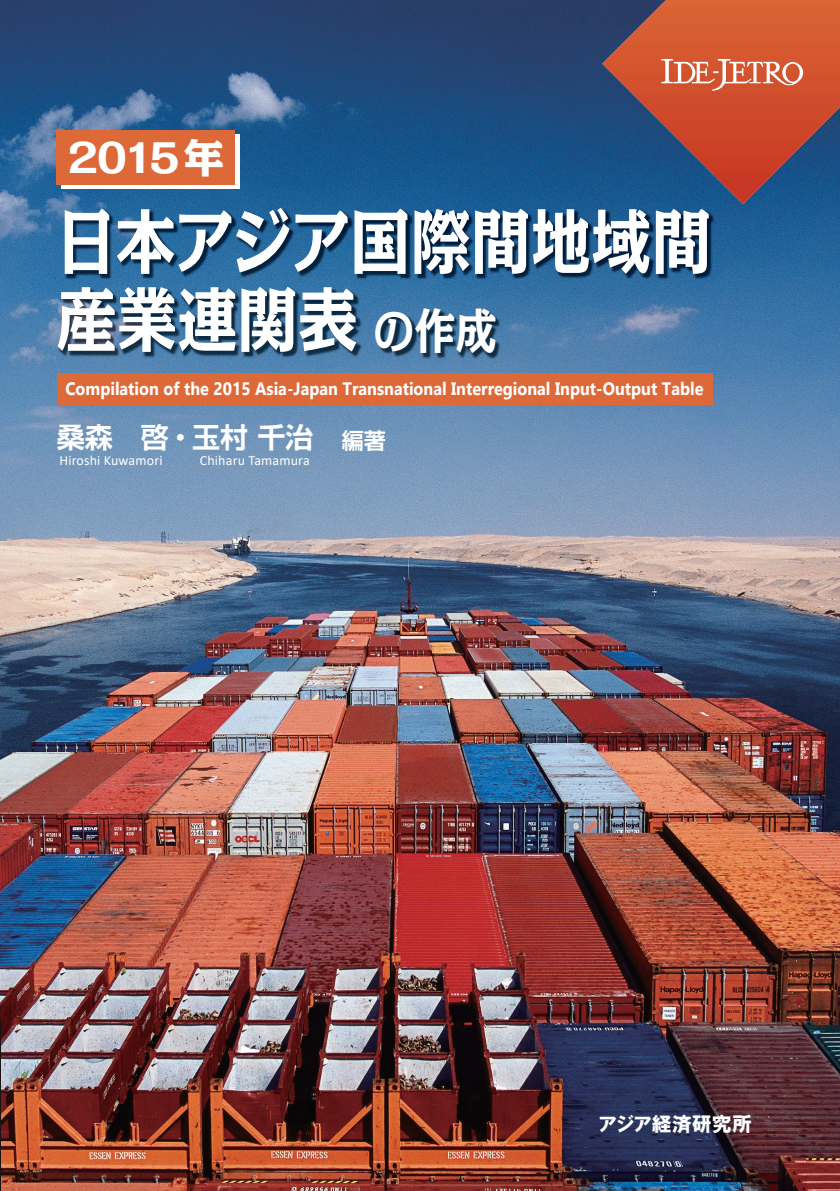
<style>
.page{position:relative;width:840px;height:1191px;background:#fff}
.page>*{position:absolute;margin:0;border:0;box-sizing:border-box;transform-origin:0 0}
.t1{font:700 70px/78px "Kakumin Pro";color:#fff;scale:.86 1}
.t2{font:800 40px "Kakumin Pro";letter-spacing:-.075em;color:#fff}
.t3{font:700 28px "Shin Go Pr 6 N De";color:#fff}
.t4{font:20px "HGP Soei Kakugothic UB";color:#fff}
.t5{font:700 18px "Gadugi";color:#fff;scale:.9 1}
.t6{font:14px "Calibri";letter-spacing:.01em;color:#fff}
.s1{font-size:48px}
.s2{font-size:22px}
</style>
<div class="page">
<img style="left:0;top:0;width:839px;height:1191px">
<svg style="left:602px;top:0;width:237px;height:204px;background:#8d504d"></svg>
<svg style="left:660px;top:59px;width:142px;height:32px"></svg>
<img style="left:58px;top:209px;width:655px;height:149px">
<div style="left:57px;top:373px;width:654px;height:32px;background:#dd6939"></div>
<div style="left:61px;top:135px;width:178px;height:54px;background:#fff"></div>
<div style="left:57px;top:130px;width:178px;height:55px;background:#dd6939"></div>
<h2 class="t2" style="left:67px;top:126px;width:158px">2015年</h2>
<h1 class="t1" style="left:56px;top:194px;width:763px">日本アジア国際間地域間産業連関表<span class="s1">の作成</span></h1>
<p class="t5" style="left:65px;top:378px;width:710px">Compilation of the 2015 Asia-Japan Transnational Interregional Input-Output Table</p>
<h3 class="t3" style="left:57px;top:414px;width:330px">桑森　啓・玉村 千治　<span class="s2">編著</span></h3>
<p class="t6" style="left:60px;top:450px;width:104px">Hiroshi Kuwamori</p>
<p class="t6" style="left:200px;top:450px;width:111px">Chiharu Tamamura</p>
<p class="t4" style="left:598px;top:1114px;width:154px">アジア経済研究所</p>
</div>
